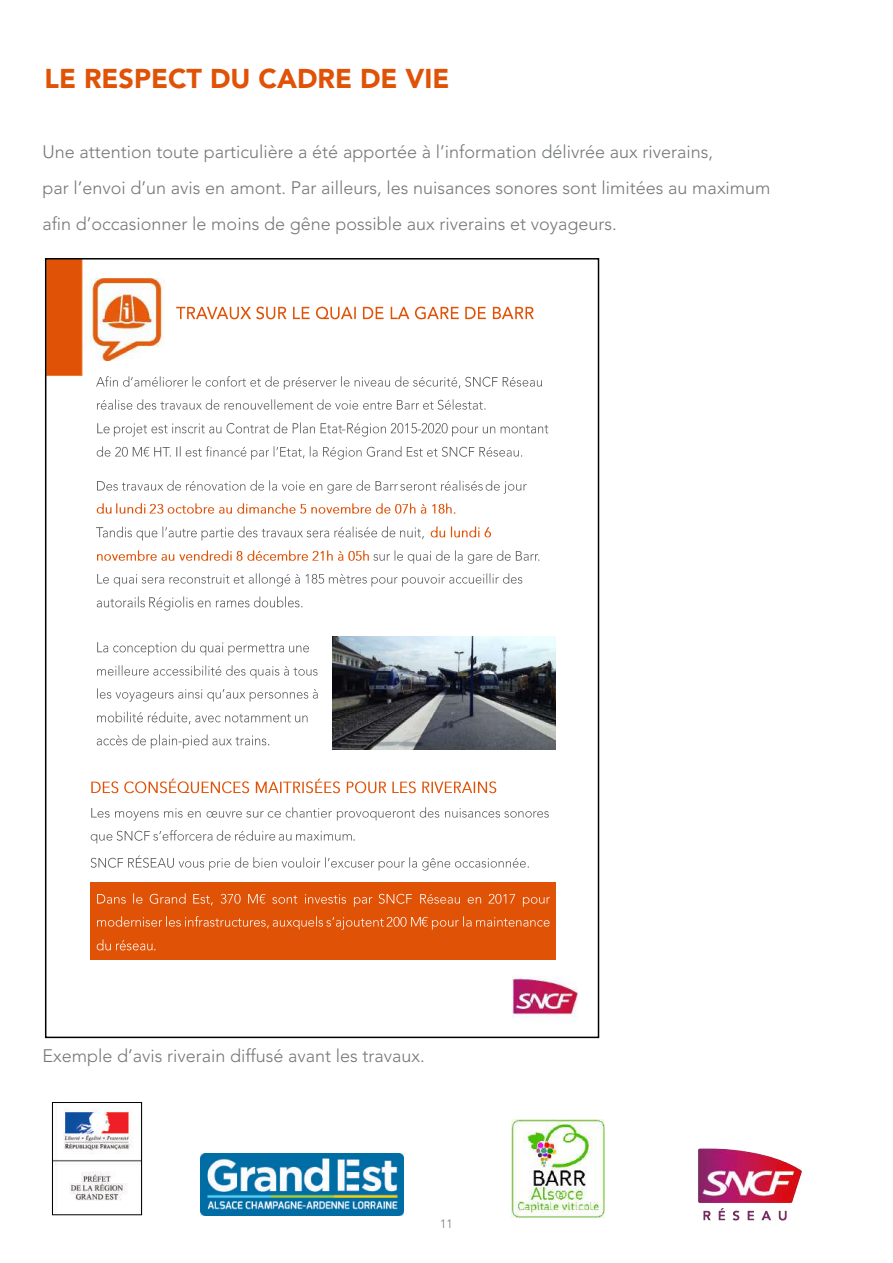
<style>
.page{position:relative;width:893px;height:1263px;background:#fff}
.page>*{position:absolute;margin:0;border:0;box-sizing:border-box;transform-origin:0 0}
.t1{font:900 27px "Avenir LT Std";color:#e05206}
.t2{font:300 18px/36px "Avenir LT Std";color:#747678}
.t3{font:300 12px "Avenir LT Std";color:#747678}
</style>
<div class="page">
<img style="left:201px;top:1153px;width:202px;height:62px">
<img style="left:698px;top:1148px;width:104px;height:73px">
<img style="left:54px;top:1108px;width:86px;height:93px">
<div style="left:52px;top:1102px;width:90px;height:113px;border:1px solid #000"></div>
<img style="left:511px;top:1119px;width:93px;height:98px">
<div style="left:47px;top:259px;width:35px;height:116px;background:#e05206"></div>
<div style="left:47px;top:259px;width:35px;height:117px;border:1px solid #ed7d31"></div>
<img style="left:84px;top:278px;width:81px;height:83px">
<img style="left:512px;top:976px;width:66px;height:47px">
<img style="left:91px;top:779px;width:406px;height:15px">
<img style="left:91px;top:808px;width:19px;height:10px">
<img style="left:115px;top:811px;width:44px;height:9px">
<img style="left:164px;top:808px;width:19px;height:10px">
<img style="left:187px;top:811px;width:14px;height:7px">
<img style="left:206px;top:811px;width:41px;height:7px">
<img style="left:247px;top:811px;width:39px;height:7px">
<img style="left:286px;top:807px;width:46px;height:11px">
<img style="left:336px;top:809px;width:79px;height:11px">
<img style="left:419px;top:807px;width:21px;height:11px">
<img style="left:445px;top:808px;width:55px;height:10px">
<img style="left:504px;top:811px;width:45px;height:7px">
<img style="left:91px;top:834px;width:22px;height:10px">
<img style="left:116px;top:830px;width:34px;height:11px">
<img style="left:153px;top:830px;width:60px;height:11px">
<img style="left:216px;top:830px;width:15px;height:11px">
<img style="left:235px;top:830px;width:44px;height:11px">
<img style="left:279px;top:834px;width:13px;height:7px">
<img style="left:296px;top:831px;width:56px;height:10px">
<img style="left:91px;top:855px;width:438px;height:16px">
<img style="left:176px;top:306px;width:358px;height:14px">
<img style="left:96px;top:376px;width:446px;height:13px">
<img style="left:97px;top:399px;width:337px;height:11px">
<img style="left:437px;top:399px;width:49px;height:11px">
<img style="left:97px;top:423px;width:13px;height:11px">
<img style="left:113px;top:422px;width:304px;height:14px">
<img style="left:342px;top:422px;width:8px;height:14px">
<img style="left:421px;top:423px;width:128px;height:13px">
<img style="left:96px;top:446px;width:46px;height:11px">
<img style="left:143px;top:446px;width:7px;height:11px">
<img style="left:154px;top:447px;width:17px;height:10px">
<img style="left:176px;top:446px;width:5px;height:11px">
<img style="left:185px;top:446px;width:338px;height:13px">
<img style="left:332px;top:637px;width:224px;height:112px">
<img style="left:97px;top:480px;width:304px;height:13px">
<img style="left:401px;top:480px;width:85px;height:11px">
<img style="left:486px;top:480px;width:41px;height:13px">
<img style="left:96px;top:503px;width:16px;height:11px">
<img style="left:116px;top:503px;width:34px;height:11px">
<img style="left:150px;top:503px;width:18px;height:11px">
<img style="left:168px;top:503px;width:288px;height:11px">
<img style="left:96px;top:526px;width:300px;height:14px">
<img style="left:400px;top:527px;width:31px;height:13px">
<img style="left:431px;top:526px;width:61px;height:12px">
<img style="left:97px;top:550px;width:272px;height:11px">
<img style="left:373px;top:550px;width:167px;height:13px">
<img style="left:97px;top:573px;width:426px;height:14px">
<img style="left:96px;top:596px;width:49px;height:12px">
<img style="left:149px;top:596px;width:45px;height:14px">
<img style="left:197px;top:596px;width:106px;height:12px">
<img style="left:97px;top:641px;width:212px;height:14px">
<img style="left:97px;top:665px;width:221px;height:13px">
<img style="left:97px;top:688px;width:221px;height:14px">
<img style="left:97px;top:711px;width:211px;height:14px">
<img style="left:96px;top:734px;width:82px;height:14px">
<img style="left:182px;top:734px;width:88px;height:14px">
<div style="left:90px;top:882px;width:466px;height:78px;background:#e05206"></div>
<img style="left:97px;top:893px;width:46px;height:11px">
<img style="left:150px;top:893px;width:108px;height:13px">
<img style="left:259px;top:893px;width:153px;height:13px">
<img style="left:420px;top:893px;width:130px;height:13px">
<img style="left:97px;top:916px;width:66px;height:11px">
<img style="left:166px;top:916px;width:15px;height:11px">
<img style="left:185px;top:916px;width:84px;height:13px">
<img style="left:272px;top:916px;width:55px;height:14px">
<img style="left:327px;top:917px;width:60px;height:13px">
<img style="left:387px;top:916px;width:20px;height:11px">
<img style="left:411px;top:917px;width:48px;height:10px">
<img style="left:422px;top:916px;width:13px;height:14px">
<img style="left:463px;top:916px;width:9px;height:11px">
<img style="left:476px;top:917px;width:74px;height:10px">
<img style="left:97px;top:939px;width:14px;height:12px">
<img style="left:116px;top:940px;width:37px;height:11px">
<h1 class="t1" style="left:45px;top:62px;width:406px">LE RESPECT DU CADRE DE VIE</h1>
<p class="t2" style="left:43px;top:133px;width:730px">Une attention toute particulière a été apportée à l’information délivrée aux riverains,<br>par l’envoi d’un avis en amont. Par ailleurs, les nuisances sonores sont limitées au maximum afin d’occasionner le moins de gêne possible aux riverains et voyageurs.</p>
<p class="t2" style="left:43px;top:1038px;width:384px">Exemple d’avis riverain diffusé avant les travaux.</p>
<p class="t3" style="left:440px;top:1217px;width:14px">11</p>
</div>
